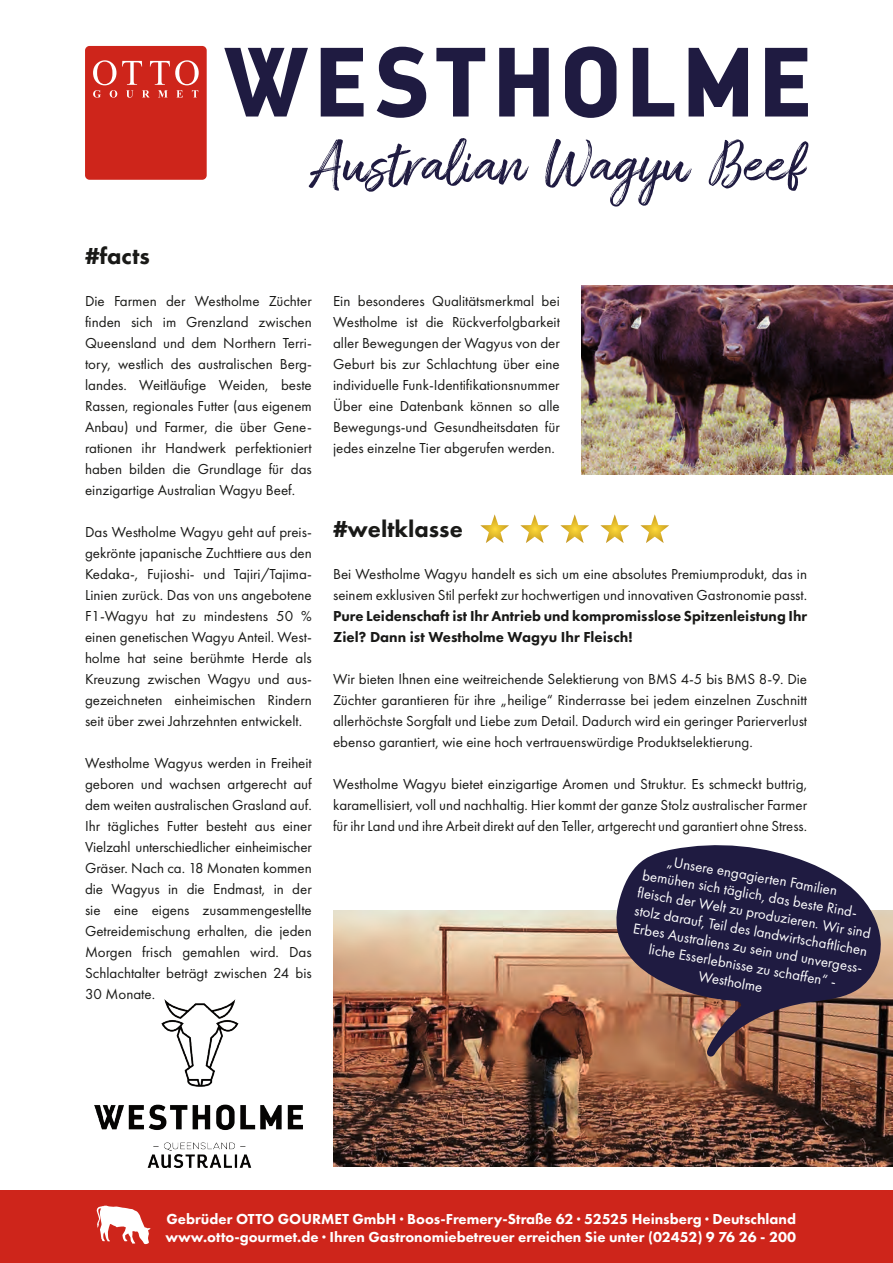
<style>
.page{position:relative;width:893px;height:1263px;background:#fff}
.page>*{position:absolute;margin:0;border:0;box-sizing:border-box;transform-origin:0 0}
.t1{font:60.3px "Amithen";color:#1f1b41}
.t2{font:800 24px "Futura PT";color:#191917}
.Absatzformat_2{font:15px/21px "Futura PT";color:#191917;text-align:justify}
.t3{font:15px "Futura PT";color:#fff}
.t4{font:800 15px "Futura PT";color:#fff}
.s1{font-weight:800}
</style>
<div class="page">
<svg style="left:480px;top:514px;width:29px;height:29px"></svg>
<svg style="left:520px;top:514px;width:29px;height:29px"></svg>
<svg style="left:560px;top:514px;width:29px;height:29px"></svg>
<svg style="left:600px;top:514px;width:29px;height:29px"></svg>
<svg style="left:640px;top:514px;width:29px;height:29px"></svg>
<div style="left:0;top:1191px;width:893px;height:72px;background:#ce251b"></div>
<img style="left:333px;top:911px;width:560px;height:256px">
<svg style="left:616px;top:845px;width:266px;height:212px;background:#5f4c59"></svg>
<img style="left:95px;top:999px;width:207px;height:168px">
<img style="left:581px;top:285px;width:312px;height:189px">
<svg style="left:96px;top:1205px;width:54px;height:39px"></svg>
<div style="left:85px;top:46px;width:122px;height:134px;background:#ce251b;border-radius:5px"></div>
<svg style="left:93px;top:60px;width:106px;height:38px"></svg>
<svg style="left:224px;top:48px;width:84px;height:69px"></svg>
<svg style="left:321px;top:48px;width:43px;height:69px"></svg>
<svg style="left:377px;top:47px;width:49px;height:71px"></svg>
<svg style="left:436px;top:48px;width:49px;height:69px"></svg>
<svg style="left:499px;top:48px;width:50px;height:69px"></svg>
<svg style="left:565px;top:46px;width:51px;height:72px"></svg>
<svg style="left:633px;top:48px;width:41px;height:69px"></svg>
<svg style="left:689px;top:48px;width:59px;height:69px"></svg>
<svg style="left:765px;top:48px;width:43px;height:69px"></svg>
<p class="t1" style="left:309px;top:128px;width:496px">Australian Wagyu Beef</p>
<p class="t2" style="left:85px;top:241px;width:67px">#facts</p>
<p class="Absatzformat_2" style="left:85px;top:290px;width:228px">Die Farmen der Westholme Züchter finden sich im Grenzland zwischen Queensland und dem Northern Terri-</p>
<p class="Absatzformat_2" style="left:85px;top:353px;width:228px">tory, westlich des australischen Berg&shy;landes. Weitläufige Weiden, beste Rassen, regionales Futter (aus eigenem Anbau) und Farmer, die über Gene&shy;rationen ihr Handwerk perfektioniert haben bilden die Grundlage für das einzigartige Australian Wagyu Beef.</p>
<p class="Absatzformat_2" style="left:85px;top:521px;width:228px">Das Westholme Wagyu geht auf preis&shy;gekrönte japanische Zuchttiere aus den Kedaka-, Fujioshi- und Tajiri/Tajima-Linien zurück. Das von uns angebotene F1-Wagyu hat zu mindestens 50 % einen genetischen Wagyu Anteil. West&shy;holme hat seine berühmte Herde als Kreuzung zwischen Wagyu und aus&shy;gezeichneten einheimischen Rindern seit über zwei Jahrzehnten entwickelt.</p>
<p class="Absatzformat_2" style="left:85px;top:752px;width:228px">Westholme Wagyus werden in Freiheit geboren und wachsen artgerecht auf dem weiten australischen Grasland auf.<br>Ihr tägliches Futter besteht aus einer Vielzahl unterschiedlicher einheimischer Gräser. Nach ca. 18 Monaten kommen die Wagyus in die Endmast, in der sie eine eigens zusammengestellte Getreidemischung erhalten, die jeden Morgen frisch gemahlen wird. Das Schlachtalter beträgt zwischen 24 bis 30 Monate.</p>
<p class="Absatzformat_2" style="left:333px;top:290px;width:228px">Ein besonderes Qualitätsmerkmal bei Westholme ist die Rückverfolgbarkeit aller Bewegungen der Wagyus von der Geburt bis zur Schlachtung über eine individuelle Funk-Identifikationsnummer Über eine Datenbank können so alle Bewegungs-und Gesundheitsdaten für jedes einzelne Tier abgerufen werden.</p>
<p class="t2" style="left:333px;top:514px;width:131px">#weltklasse</p>
<p class="Absatzformat_2" style="left:333px;top:563px;width:476px">Bei Westholme Wagyu handelt es sich um eine absolutes Premiumprodukt, das in seinem exklusiven Stil perfekt zur hochwertigen und innovativen Gastronomie passt.<br><span class="s1">Pure Leidenschaft ist Ihr Antrieb und kompromisslose Spitzenleistung Ihr Ziel? Dann ist Westholme Wagyu Ihr Fleisch!</span></p>
<p class="Absatzformat_2" style="left:333px;top:668px;width:476px">Wir bieten Ihnen eine weitreichende Selektierung von BMS 4-5 bis BMS 8-9. Die Züchter garantieren für ihre „heilige“ Rinderrasse bei jedem einzelnen Zuschnitt allerhöchste Sorgfalt und Liebe zum Detail. Dadurch wird ein geringer Parierverlust ebenso garantiert, wie eine hoch vertrauenswürdige Produktselektierung.</p>
<p class="Absatzformat_2" style="left:333px;top:773px;width:475px">Westholme Wagyu bietet einzigartige Aromen und Struktur. Es schmeckt buttrig, karamellisiert, voll und nachhaltig. Hier kommt der ganze Stolz australischer Farmer für ihr Land und ihre Arbeit direkt auf den Teller, artgerecht und garantiert ohne Stress.</p>
<p class="t3" style="left:669px;top:852px;width:174px;rotate:10deg">„Unsere engagierten Familien</p>
<p class="t3" style="left:644px;top:866px;width:218px;rotate:10deg">bemühen sich täglich, das beste Rind-</p>
<p class="t3" style="left:639px;top:883px;width:238px;rotate:10deg">fleisch der Welt zu produzieren. Wir sind</p>
<p class="t3" style="left:636px;top:901px;width:238px;rotate:10deg">stolz darauf, Teil des landwirtschaftlichen</p>
<p class="t3" style="left:635px;top:919px;width:233px;rotate:10deg">Erbes Australiens zu sein und unvergess-</p>
<p class="t3" style="left:651px;top:940px;width:191px;rotate:10deg">liche Esserlebnisse zu schaffen“ -</p>
<p class="t3" style="left:700px;top:967px;width:66px;rotate:10deg">Westholme</p>
<p class="t4" style="left:166px;top:1209px;width:631px">Gebrüder OTTO GOURMET GmbH · Boos-Fremery-Straße 62 · 52525 Heinsberg · Deutschland</p>
<p class="t4" style="left:165px;top:1227px;width:632px">www.otto-gourmet.de · Ihren Gastronomiebetreuer erreichen Sie unter (02452) 9 76 26 - 200</p>
</div>
